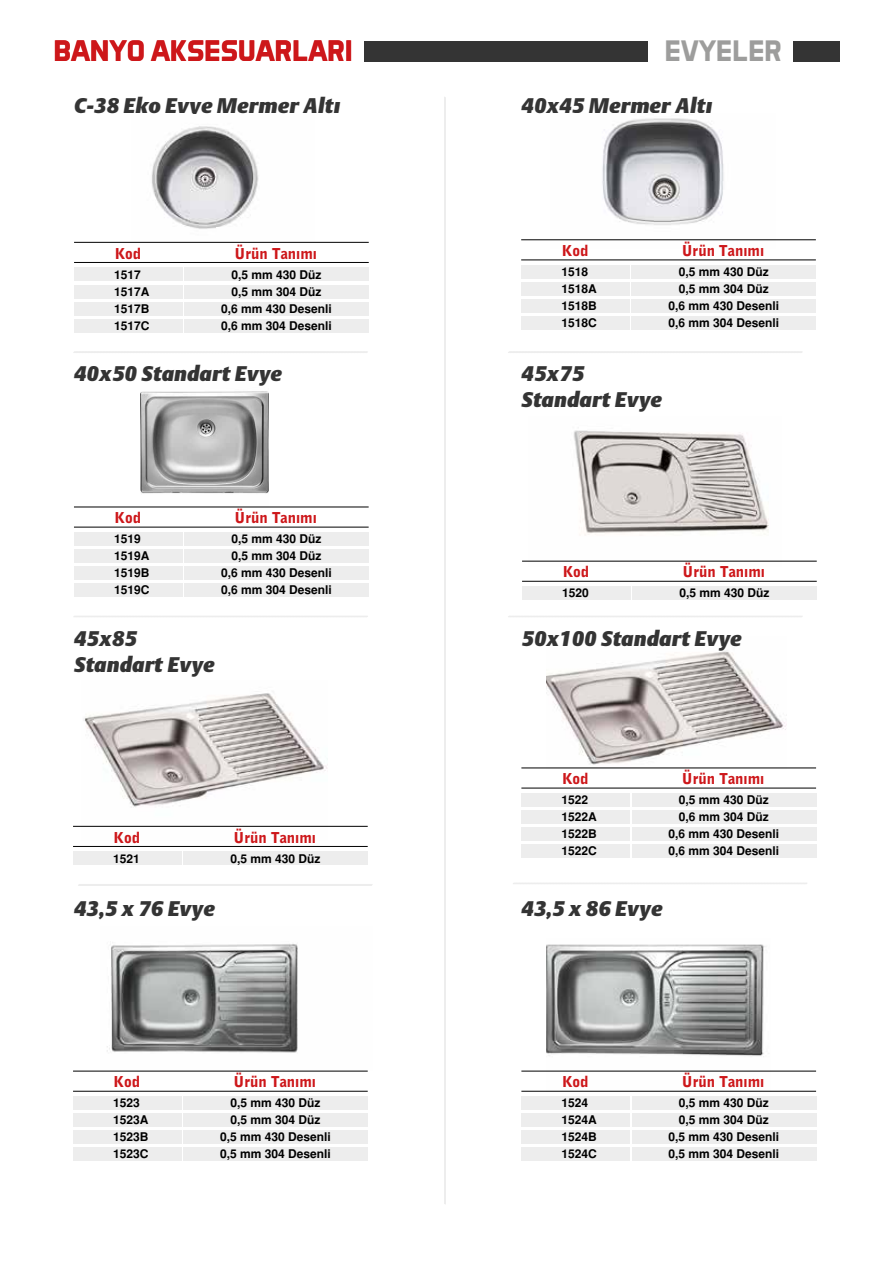
<style>
.page{position:relative;width:893px;height:1263px;background:#fff}
.page>*{position:absolute;margin:0;border:0;box-sizing:border-box;transform-origin:0 0}
.t1{font:700 30px "Aero Matics";color:#cd171a}
.t2{font:700 30px "Aero Matics";color:#9d9d9c}
.t3{font:italic 21px/25.2px "Argo";color:#343434}
.t4{font:15px "Bell Gothic Black Tr";color:#cd171a}
.t5{font:700 12px/17px "Helvetica Tr";color:#000}
</style>
<div class="page">
<img style="left:547px;top:651px;width:239px;height:118px">
<img style="left:141px;top:391px;width:127px;height:116px">
<hr style="left:444px;top:97px;width:2px;height:1107px;background:#ededed">
<svg style="left:73px;top:351px;width:295px;height:2px"></svg>
<svg style="left:508px;top:351px;width:294px;height:2px"></svg>
<svg style="left:73px;top:616px;width:295px;height:1px"></svg>
<svg style="left:508px;top:616px;width:295px;height:1px"></svg>
<svg style="left:78px;top:884px;width:295px;height:2px"></svg>
<svg style="left:513px;top:883px;width:294px;height:1px"></svg>
<img style="left:82px;top:693px;width:245px;height:133px">
<img style="left:550px;top:118px;width:226px;height:123px">
<img style="left:152px;top:126px;width:107px;height:103px">
<img style="left:529px;top:430px;width:253px;height:131px">
<img style="left:101px;top:944px;width:267px;height:127px">
<img style="left:547px;top:944px;width:223px;height:147px">
<div style="left:74px;top:268px;width:108px;height:13px;background:#ededed"></div>
<div style="left:74px;top:285px;width:108px;height:14px;background:#ededed"></div>
<div style="left:74px;top:302px;width:108px;height:14px;background:#ededed"></div>
<div style="left:74px;top:319px;width:108px;height:14px;background:#ededed"></div>
<div style="left:185px;top:268px;width:184px;height:13px;background:#ededed"></div>
<div style="left:185px;top:285px;width:184px;height:14px;background:#ededed"></div>
<div style="left:185px;top:302px;width:184px;height:14px;background:#ededed"></div>
<div style="left:185px;top:319px;width:184px;height:14px;background:#ededed"></div>
<hr style="left:74px;top:242px;width:295px;height:1px;background:#000">
<hr style="left:74px;top:262px;width:295px;height:1px;background:#000">
<div style="left:521px;top:265px;width:109px;height:14px;background:#ededed"></div>
<div style="left:521px;top:282px;width:109px;height:14px;background:#ededed"></div>
<div style="left:521px;top:299px;width:109px;height:14px;background:#ededed"></div>
<div style="left:521px;top:316px;width:109px;height:14px;background:#ededed"></div>
<div style="left:632px;top:265px;width:184px;height:14px;background:#ededed"></div>
<div style="left:632px;top:282px;width:184px;height:14px;background:#ededed"></div>
<div style="left:632px;top:299px;width:184px;height:14px;background:#ededed"></div>
<div style="left:632px;top:316px;width:184px;height:14px;background:#ededed"></div>
<hr style="left:521px;top:239px;width:295px;height:1px;background:#000">
<hr style="left:521px;top:260px;width:295px;height:1px;background:#000">
<div style="left:74px;top:532px;width:108px;height:14px;background:#ededed"></div>
<div style="left:74px;top:549px;width:108px;height:14px;background:#ededed"></div>
<div style="left:74px;top:566px;width:108px;height:14px;background:#ededed"></div>
<div style="left:74px;top:583px;width:108px;height:14px;background:#ededed"></div>
<div style="left:185px;top:532px;width:184px;height:14px;background:#ededed"></div>
<div style="left:185px;top:549px;width:184px;height:14px;background:#ededed"></div>
<div style="left:185px;top:566px;width:184px;height:14px;background:#ededed"></div>
<div style="left:185px;top:583px;width:184px;height:14px;background:#ededed"></div>
<hr style="left:74px;top:507px;width:295px;height:1px;background:#000">
<hr style="left:74px;top:527px;width:295px;height:1px;background:#000">
<div style="left:73px;top:851px;width:108px;height:14px;background:#ededed"></div>
<div style="left:184px;top:851px;width:184px;height:14px;background:#ededed"></div>
<hr style="left:73px;top:826px;width:295px;height:1px;background:#000">
<hr style="left:73px;top:846px;width:295px;height:1px;background:#000">
<div style="left:73px;top:1096px;width:108px;height:14px;background:#ededed"></div>
<div style="left:73px;top:1113px;width:108px;height:14px;background:#ededed"></div>
<div style="left:73px;top:1130px;width:108px;height:14px;background:#ededed"></div>
<div style="left:73px;top:1147px;width:108px;height:14px;background:#ededed"></div>
<div style="left:184px;top:1096px;width:184px;height:14px;background:#ededed"></div>
<div style="left:184px;top:1113px;width:184px;height:14px;background:#ededed"></div>
<div style="left:184px;top:1130px;width:184px;height:14px;background:#ededed"></div>
<div style="left:184px;top:1147px;width:184px;height:14px;background:#ededed"></div>
<hr style="left:73px;top:1071px;width:295px;height:1px;background:#000">
<hr style="left:73px;top:1091px;width:295px;height:1px;background:#000">
<div style="left:522px;top:586px;width:108px;height:14px;background:#ededed"></div>
<div style="left:633px;top:586px;width:184px;height:14px;background:#ededed"></div>
<hr style="left:522px;top:561px;width:295px;height:1px;background:#000">
<hr style="left:522px;top:581px;width:295px;height:1px;background:#000">
<div style="left:521px;top:793px;width:109px;height:14px;background:#ededed"></div>
<div style="left:521px;top:810px;width:109px;height:14px;background:#ededed"></div>
<div style="left:521px;top:827px;width:109px;height:14px;background:#ededed"></div>
<div style="left:521px;top:844px;width:109px;height:14px;background:#ededed"></div>
<div style="left:632px;top:793px;width:184px;height:14px;background:#ededed"></div>
<div style="left:632px;top:810px;width:184px;height:14px;background:#ededed"></div>
<div style="left:632px;top:827px;width:184px;height:14px;background:#ededed"></div>
<div style="left:632px;top:844px;width:184px;height:14px;background:#ededed"></div>
<hr style="left:521px;top:767px;width:295px;height:1px;background:#000">
<hr style="left:521px;top:788px;width:295px;height:1px;background:#000">
<div style="left:521px;top:1096px;width:109px;height:14px;background:#ededed"></div>
<div style="left:521px;top:1113px;width:109px;height:14px;background:#ededed"></div>
<div style="left:521px;top:1130px;width:109px;height:14px;background:#ededed"></div>
<div style="left:521px;top:1147px;width:109px;height:14px;background:#ededed"></div>
<div style="left:632px;top:1096px;width:184px;height:14px;background:#ededed"></div>
<div style="left:632px;top:1113px;width:184px;height:14px;background:#ededed"></div>
<div style="left:632px;top:1130px;width:184px;height:14px;background:#ededed"></div>
<div style="left:632px;top:1147px;width:184px;height:14px;background:#ededed"></div>
<hr style="left:521px;top:1071px;width:295px;height:1px;background:#000">
<hr style="left:521px;top:1091px;width:295px;height:1px;background:#000">
<div style="left:364px;top:41px;width:284px;height:20px;background:#343434"></div>
<div style="left:793px;top:41px;width:46px;height:21px;background:#343434"></div>
<h1 class="t1" style="left:54px;top:33px;width:300px">BANYO AKSESUARLARI</h1>
<h1 class="t2" style="left:665px;top:33px;width:119px">EVYELER</h1>
<h2 class="t3" style="left:74px;top:93px;width:268px">C-38 Eko Evye Mermer Altı</h2>
<p class="t4" style="left:115px;top:244px;width:28px">Kod</p>
<p class="t4" style="left:235px;top:244px;width:84px">Ürün Tanımı</p>
<p class="t5" style="left:114px;top:266px;width:37px">1517<br>1517A<br>1517B<br>1517C</p>
<p class="t5" style="left:221px;top:266px;width:112px;text-align:center">0,5 mm 430 Düz<br>0,5 mm 304 Düz<br>0,6 mm 430 Desenli<br>0,6 mm 304 Desenli</p>
<h2 class="t3" style="left:74px;top:361px;width:210px">40x50 Standart Evye</h2>
<p class="t4" style="left:115px;top:508px;width:28px">Kod</p>
<p class="t4" style="left:235px;top:508px;width:84px">Ürün Tanımı</p>
<p class="t5" style="left:114px;top:530px;width:37px">1519<br>1519A<br>1519B<br>1519C</p>
<p class="t5" style="left:221px;top:530px;width:112px;text-align:center">0,5 mm 430 Düz<br>0,5 mm 304 Düz<br>0,6 mm 430 Desenli<br>0,6 mm 304 Desenli</p>
<h2 class="t3" style="left:74px;top:627px;width:142px">45x85<br>Standart Evye</h2>
<p class="t4" style="left:114px;top:828px;width:28px">Kod</p>
<p class="t4" style="left:234px;top:828px;width:84px">Ürün Tanımı</p>
<p class="t5" style="left:113px;top:850px;width:28px">1521</p>
<p class="t5" style="left:231px;top:850px;width:92px">0,5 mm 430 Düz</p>
<h2 class="t3" style="left:74px;top:896px;width:143px">43,5 x 76 Evye</h2>
<p class="t4" style="left:114px;top:1072px;width:28px">Kod</p>
<p class="t4" style="left:234px;top:1072px;width:84px">Ürün Tanımı</p>
<p class="t5" style="left:113px;top:1095px;width:37px">1523<br>1523A<br>1523B<br>1523C</p>
<p class="t5" style="left:220px;top:1095px;width:112px;text-align:center">0,5 mm 430 Düz<br>0,5 mm 304 Düz<br>0,5 mm 430 Desenli<br>0,5 mm 304 Desenli</p>
<h2 class="t3" style="left:521px;top:93px;width:192px">40x45 Mermer Altı</h2>
<p class="t4" style="left:562px;top:241px;width:28px">Kod</p>
<p class="t4" style="left:682px;top:241px;width:84px">Ürün Tanımı</p>
<p class="t5" style="left:561px;top:263px;width:37px">1518<br>1518A<br>1518B<br>1518C</p>
<p class="t5" style="left:668px;top:263px;width:112px;text-align:center">0,5 mm 430 Düz<br>0,5 mm 304 Düz<br>0,6 mm 430 Desenli<br>0,6 mm 304 Desenli</p>
<h2 class="t3" style="left:521px;top:361px;width:142px">45x75<br>Standart Evye</h2>
<p class="t4" style="left:563px;top:562px;width:28px">Kod</p>
<p class="t4" style="left:683px;top:562px;width:84px">Ürün Tanımı</p>
<p class="t5" style="left:562px;top:585px;width:28px">1520</p>
<p class="t5" style="left:680px;top:585px;width:92px">0,5 mm 430 Düz</p>
<h2 class="t3" style="left:521px;top:627px;width:222px">50x100 Standart Evye</h2>
<p class="t4" style="left:562px;top:769px;width:28px">Kod</p>
<p class="t4" style="left:682px;top:769px;width:84px">Ürün Tanımı</p>
<p class="t5" style="left:562px;top:791px;width:37px">1522<br>1522A<br>1522B<br>1522C</p>
<p class="t5" style="left:669px;top:791px;width:112px;text-align:center">0,5 mm 430 Düz<br>0,6 mm 304 Düz<br>0,6 mm 430 Desenli<br>0,6 mm 304 Desenli</p>
<h2 class="t3" style="left:521px;top:896px;width:143px">43,5 x 86 Evye</h2>
<p class="t4" style="left:562px;top:1072px;width:28px">Kod</p>
<p class="t4" style="left:682px;top:1072px;width:84px">Ürün Tanımı</p>
<p class="t5" style="left:562px;top:1095px;width:37px">1524<br>1524A<br>1524B<br>1524C</p>
<p class="t5" style="left:669px;top:1095px;width:112px;text-align:center">0,5 mm 430 Düz<br>0,5 mm 304 Düz<br>0,5 mm 430 Desenli<br>0,5 mm 304 Desenli</p>
</div>
